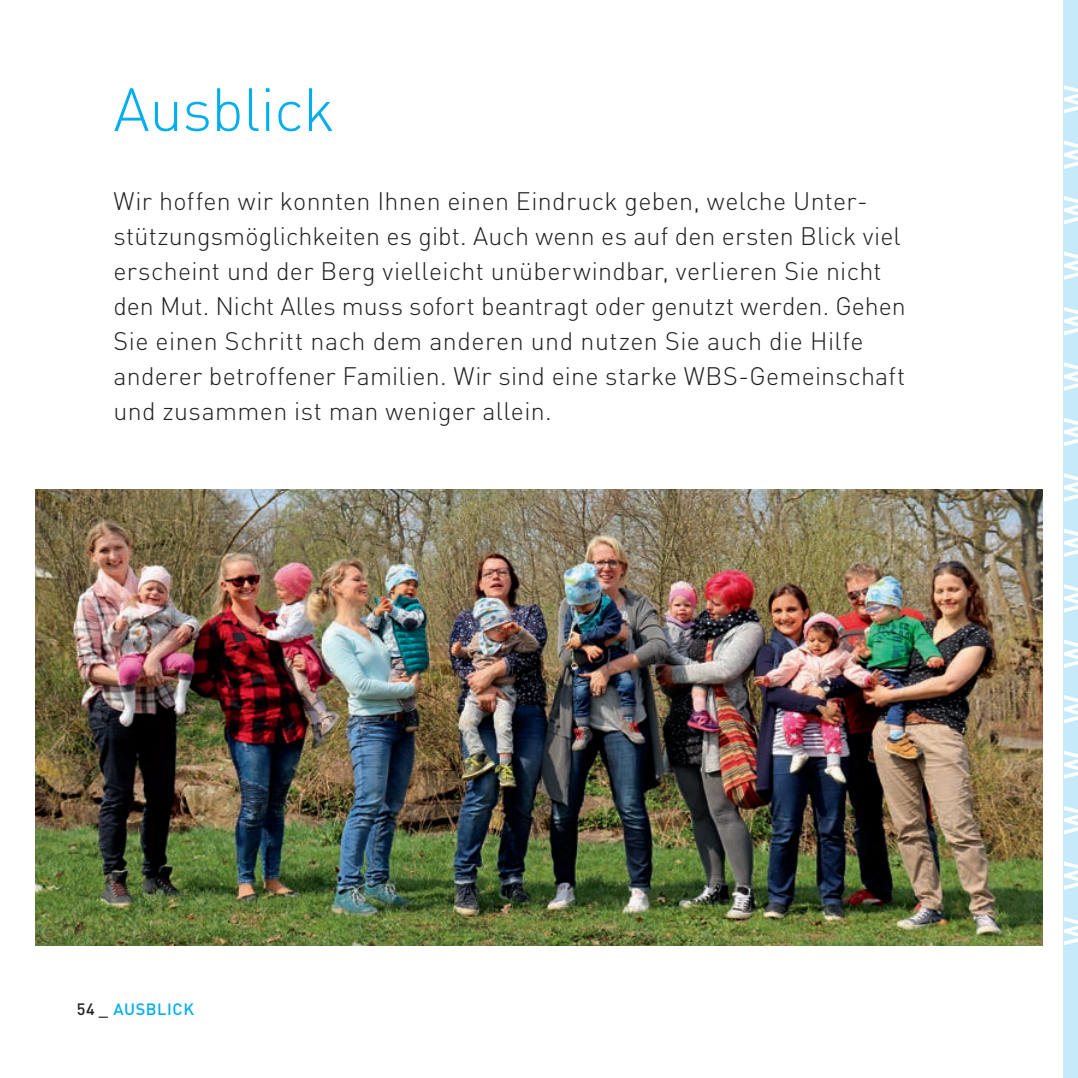
<style>
.page{position:relative;width:1078px;height:1078px;background:#fff}
.page>*{position:absolute;margin:0;border:0;box-sizing:border-box;transform-origin:0 0}
.t1{font:300 60px "DIN Pro";letter-spacing:-.01em;color:#00aeef}
.t2{font:300 25px/35px "DIN Pro";letter-spacing:.01em;color:#231f20}
.t3{font:500 16.25px "DIN Pro";letter-spacing:.035em;color:#00aeef}
.s1{color:#231f20}
</style>
<div class="page">
<div style="left:1063px;top:0;width:14px;height:1077px;background:#c6eafa"></div>
<svg style="left:1064px;top:85px;width:13px;height:28px"></svg>
<svg style="left:1064px;top:140px;width:13px;height:29px"></svg>
<svg style="left:1064px;top:196px;width:13px;height:28px"></svg>
<svg style="left:1064px;top:251px;width:13px;height:29px"></svg>
<svg style="left:1064px;top:307px;width:13px;height:28px"></svg>
<svg style="left:1064px;top:362px;width:13px;height:28px"></svg>
<svg style="left:1064px;top:418px;width:13px;height:28px"></svg>
<svg style="left:1064px;top:473px;width:13px;height:28px"></svg>
<svg style="left:1064px;top:529px;width:13px;height:28px"></svg>
<svg style="left:1064px;top:584px;width:13px;height:28px"></svg>
<svg style="left:1064px;top:639px;width:13px;height:28px"></svg>
<svg style="left:1064px;top:695px;width:13px;height:28px"></svg>
<svg style="left:1064px;top:750px;width:13px;height:28px"></svg>
<svg style="left:1064px;top:806px;width:13px;height:28px"></svg>
<svg style="left:1064px;top:861px;width:13px;height:28px"></svg>
<svg style="left:1064px;top:917px;width:13px;height:28px"></svg>
<img style="left:35px;top:489px;width:1007px;height:455px">
<h1 class="t1" style="left:113px;top:79px;width:223px">Ausblick</h1>
<p class="t2" style="left:113px;top:184px;width:793px">Wir hoffen wir konnten Ihnen einen Eindruck geben, welche Unter&shy;stützungsmöglichkeiten es gibt. Auch wenn es auf den ersten Blick viel erscheint und der Berg vielleicht unüberwindbar, verlieren Sie nicht den Mut. Nicht Alles muss sofort beantragt oder genutzt werden. Gehen Sie einen Schritt nach dem anderen und nutzen Sie auch die Hilfe anderer betroffener Familien. Wir sind eine starke WBS-Gemeinschaft und zusammen ist man weniger allein.</p>
<p class="t3" style="left:77px;top:1000px;width:119px"><span class="s1">54 _</span> AUSBLICK</p>
</div>
